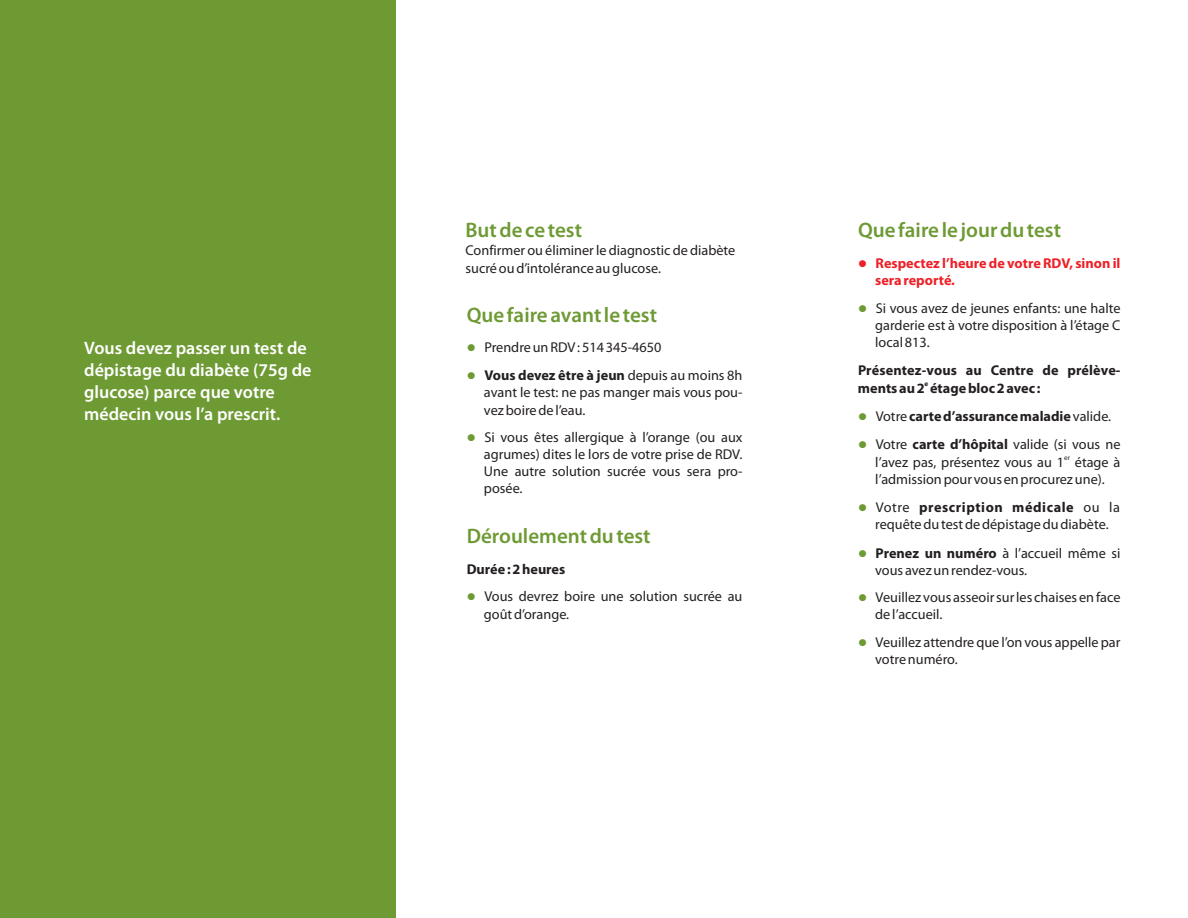
<style>
.page{position:relative;width:1188px;height:918px;background:#fff}
.page>*{position:absolute;margin:0;border:0;box-sizing:border-box;transform-origin:0 0}
.t1{font:600 21px "Myriad Pro";color:#6e9a34}
.t2{font:600 18px/22px "Myriad Pro";color:#fff}
.t3{font:14.25px/17.1px "Myriad Pro";color:#231f20}
.t4{font:700 14.25px/28.2px "Myriad Pro";color:#231f20}
.t5{font:700 14.25px/17.7px "Myriad Pro";color:#ee2028}
.t6{font:12.15px "Wingdings";color:#6e9a34}
.t7{font:7.2px "Myriad Pro";color:#231f20}
.t8{font:700 7.2px "Myriad Pro";color:#231f20}
.s1{font-weight:700}
.s2{font-weight:400}
</style>
<div class="page">
<div style="left:0;top:0;width:396px;height:918px;background:#6e9a34"></div>
<p class="t2" style="left:84px;top:338px;width:229px">Vous devez passer un test de dépistage du diabète (75g de glucose) parce que votre médecin vous l’a prescrit.</p>
<h1 class="t1" style="left:466px;top:221px;width:118px">But de ce test</h1>
<p class="t3" style="left:466px;top:243px;width:271px">Confirmer ou éliminer le diagnostic de diabète sucré ou d’intolérance au glucose.</p>
<h1 class="t1" style="left:467px;top:306px;width:192px">Que faire avant le test</h1>
<p class="t6" style="left:467px;top:343px;width:56px">●</p>
<p class="t6" style="left:467px;top:371px;width:56px">●</p>
<p class="t3" style="left:484px;top:334px;width:260px;line-height:28.2px">Prendre un RDV : 514 345-4650<br><span class="s1">Vous devez être à jeun</span> depuis au moins 8h</p>
<p class="t3" style="left:484px;top:385px;width:260px">avant le test: ne pas manger mais vous pou&shy;vez boire de l’eau.</p>
<p class="t6" style="left:467px;top:433px;width:56px">●</p>
<p class="t3" style="left:484px;top:430px;width:260px;text-align:justify">Si vous êtes allergique à l’orange (ou aux agrumes) dites le lors de votre prise de RDV.<br>Une autre solution sucrée vous sera pro&shy;posée.</p>
<h1 class="t1" style="left:467px;top:527px;width:185px">Déroulement du test</h1>
<p class="t4" style="left:467px;top:556px;width:100px">Durée : 2 heures</p>
<p class="t3" style="left:484px;top:589px;width:260px">Vous devrez boire une solution sucrée au goût d’orange.</p>
<p class="t6" style="left:467px;top:592px;width:56px">●</p>
<h1 class="t1" style="left:858px;top:221px;width:205px">Que faire le jour du test</h1>
<p class="t5" style="left:875px;top:255px;width:247px;text-indent:-17px">●Respectez l’heure de votre RDV, sinon il sera reporté.</p>
<p class="t3" style="left:875px;top:301px;width:247px;text-align:justify">Si vous avez de jeunes enfants: une halte garderie est à votre disposition à l’étage C local 813.</p>
<p class="t4" style="left:858px;top:357px;width:264px">Présentez-vous au Centre de prélève-</p>
<p class="t8" style="left:925px;top:380px;width:5px">e</p>
<p class="t4" style="left:876px;top:375px;width:246px;text-indent:-18px">ments au 2 étage bloc 2 avec :<br><span class="s2">Votre</span> carte d’assurance maladie<span class="s2">valide.<br>Votre</span> carte d’hôpital <span class="s2">valide (si vous ne</span></p>
<p class="t7" style="left:1064px;top:454px;width:7px">er</p>
<p class="t3" style="left:875px;top:455px;width:247px">l’avez pas, présentez vous au 1 étage à l’admission pour vous en procurez une).</p>
<p class="t3" style="left:875px;top:500px;width:246px">Votre <span class="s1">prescription médicale</span> ou la requête du test de dépistage du diabète.</p>
<p class="t3" style="left:875px;top:545px;width:247px"><span class="s1">Prenez un numéro</span> à l’accueil même si vous avez un rendez-vous.</p>
<p class="t3" style="left:875px;top:590px;width:247px">Veuillez vous asseoir sur les chaises en face de l’accueil.</p>
<p class="t3" style="left:875px;top:635px;width:247px">Veuillez attendre que l’on vous appelle par votre numéro.</p>
<p class="t6" style="left:858px;top:303px;width:56px">●</p>
<p class="t6" style="left:858px;top:412px;width:56px">●</p>
<p class="t6" style="left:858px;top:440px;width:56px">●</p>
<p class="t6" style="left:858px;top:503px;width:56px">●</p>
<p class="t6" style="left:858px;top:548px;width:56px">●</p>
<p class="t6" style="left:858px;top:593px;width:56px">●</p>
<p class="t6" style="left:858px;top:637px;width:56px">●</p>
</div>
